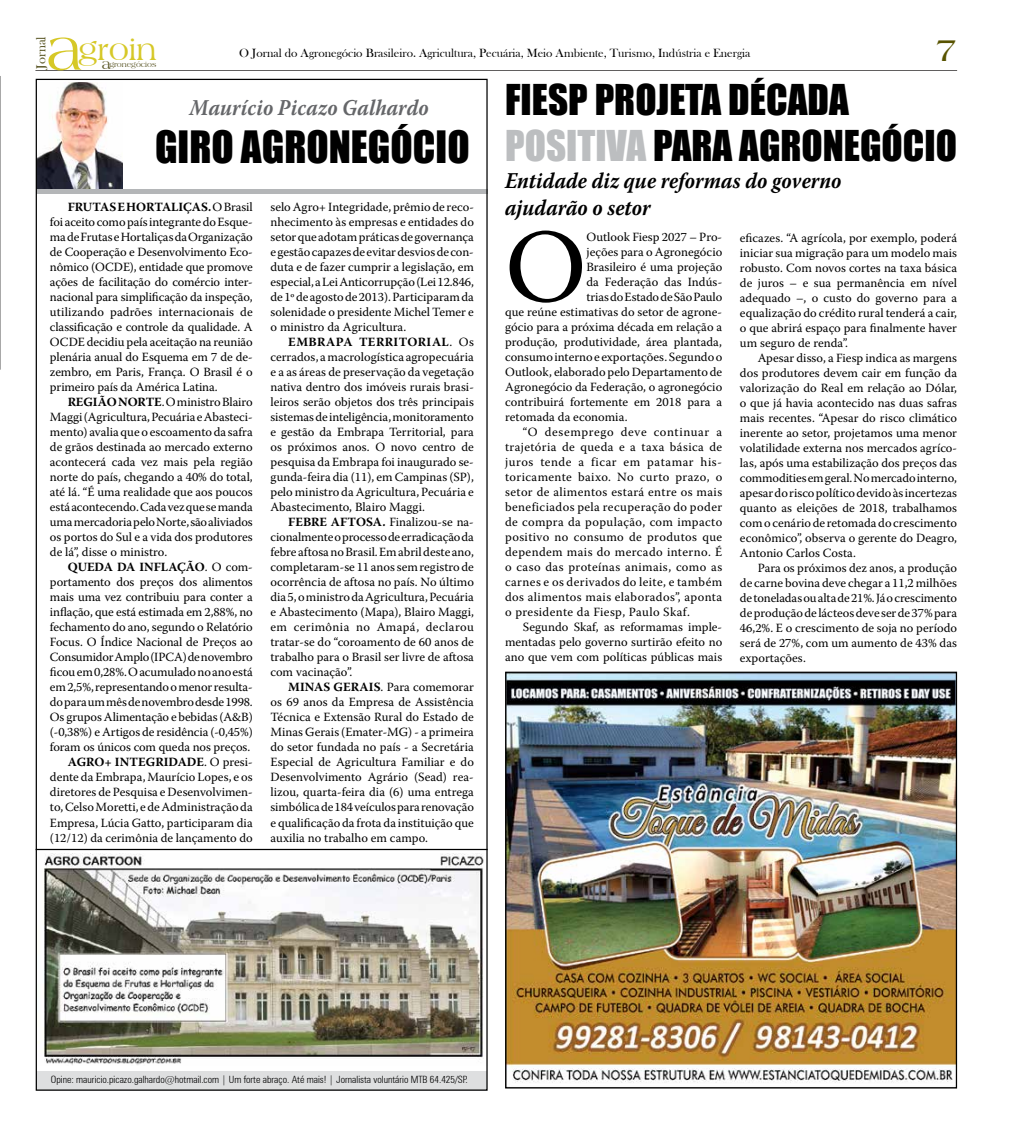
<style>
.page{position:relative;width:1028px;height:1124px;background:#fff}
.page>*{position:absolute;margin:0;border:0;box-sizing:border-box;transform-origin:0 0}
.t1{font:103.5px "Warnock Pro";color:#000}
.t2{font:40.88px "Impact";color:#000}
.t3{font:39px/46.8px "Impact";color:#000}
.t4{font:33.75px "Americana BT";color:#585300}
.t5{font:31.25px "Americana BT";color:#d6c827}
.t6{font:italic 700 22.5px/27px "Warnock Pro";color:#000;scale:.9 1}
.t7{font:italic 700 22.5px "Warnock Pro";color:#656669;scale:.9 1}
.t8{font:13.5px "Bask Old Face";color:#585423}
.t9{font:12.5px/15px "Warnock Pro";color:#000;text-align:justify}
.t10{font:12.5px "Warnock Pro";letter-spacing:.03em;color:#000}
.t11{font:700 12.5px "Warnock Pro";letter-spacing:.02em;color:#000}
.t12{font:12.5px "Warnock Pro";letter-spacing:.04em;color:#000}
.t13{font:12.5px "Warnock Pro";letter-spacing:.05em;color:#000}
.t14{font:12.25px "Bask Old Face";color:#000}
.t15{font:300 condensed 10px "Zurich BT";color:#000}
.t16{font:7.62px "Americana BT";color:#585423}
.s1{font-size:60px}
.s2{font-size:14.62px}
.s3{color:#bcbec0}
.s4{font-weight:700}
</style>
<div class="page">
<hr style="left:35px;top:70px;width:922px;height:1px;background:#221f20">
<img style="left:38px;top:82px;width:85px;height:107px">
<img style="left:44px;top:853px;width:444px;height:212px">
<div style="left:36px;top:1070px;width:451px;height:19px;background:#dedfe0"></div>
<hr style="left:36px;top:189px;width:451px;height:4px;background:#b4b6b8">
<hr style="left:36px;top:848px;width:451px;height:2px;background:#000">
<img style="left:507px;top:673px;width:448px;height:410px">
<svg style="left:0;top:76px;width:1px;height:293px"></svg>
<p class="t8" style="left:34px;top:69px;width:34px;rotate:-90deg">Jornal</p>
<h3 class="t5" style="left:46px;top:32px;width:112px"><span class="s1">a</span>groin</h3>
<p class="t14" style="left:239px;top:46px;width:512px">O Jornal do Agronegócio Brasileiro. Agricultura, Pecuária, Meio Ambiente, Turismo, Indústria e Energia</p>
<h3 class="t4" style="left:935px;top:30px;width:23px">7</h3>
<h3 class="t7" style="left:189px;top:94px;width:267px">Maurício Picazo Galhardo</h3>
<h2 class="t2" style="left:155px;top:115px;width:316px">GIRO AGRONEGÓCIO</h2>
<p class="t9" style="left:270px;top:199px;width:205px">selo Agro+ Integridade, prêmio de reco&shy;nhecimento às empresas e entidades do setor que adotam práticas de governança e gestão capazes de evitar desvios de con&shy;duta e de fazer cumprir a legislação, em especial, a Lei Anticorrupção (Lei 12.846, de 1º de agosto de 2013). Participaram da solenidade o presidente Michel Temer e o ministro da Agricultura.</p>
<p class="t11" style="left:288px;top:334px;width:31px">EMBRA</p>
<p class="t11" style="left:336px;top:334px;width:41px">PA TERRI</p>
<p class="t11" style="left:399px;top:334px;width:28px">TORIA</p>
<p class="t16" style="left:102px;top:60px;width:56px"><span class="s2">a</span>gronegócios</p>
<h3 class="t3" style="left:505px;top:75px;width:453px">FIESP PROJETA DÉCADA<br><span class="s3">POSITIVA</span> PARA AGRONEGÓCIO</h3>
<h3 class="t6" style="left:505px;top:167px;width:375px">Entidade diz que reformas do governo ajudarão o setor</h3>
<p class="t9" style="left:50px;top:199px;width:204px;text-indent:18px"><span class="s4">FRUTAS E HORTALIÇAS .</span>O Brasil foi aceito como país integrante do Esque&shy;ma de Frutas e Hortaliças da Organização de Cooperação e Desenvolvimento Eco&shy;nômico (OCDE), entidade que promove ações de facilitação do comércio inter&shy;nacional para simplificação da inspeção, utilizando padrões internacionais de classificação e controle da qualidade. A OCDE decidiu pela aceitação na reunião plenária anual do Esquema em 7 de de&shy;zembro, em Paris, França. O Brasil é o primeiro país da América Latina.</p>
<p class="t11" style="left:68px;top:394px;width:9px">REGI</p>
<h1 class="t1" style="left:505px;top:204px;width:74px">O</h1>
<p class="t9" style="left:586px;top:229px;width:137px">Outlook Fiesp 2027 – Pro-</p>
<p class="t9" style="left:740px;top:230px;width:219px">eficazes. “A agrícola, por exemplo, poderá iniciar sua migração para um modelo mais robusto. Com novos cortes na taxa básica de juros – e sua permanência em nível adequado –, o custo do governo para a equalização do crédito rural tenderá a cair, o que abrirá espaço para finalmente haver um seguro de renda”.</p>
<p class="t9" style="left:740px;top:350px;width:219px;text-indent:18px">Apesar disso, a Fiesp indica as margens dos produtores devem cair em função da valorização do Real em relação ao Dólar, o que já havia acontecido nas duas safras mais recentes. “Apesar do risco climático inerente ao setor, projetamos uma menor volatilidade externa nos mercados agríco&shy;las, após uma estabilização dos preços das commodities em geral. No mercado interno, apesar do risco político devido às incertezas quanto as eleições de 2018, trabalhamos com o cenário de retomada do crescimento econômico”, observa o gerente do Deagro, Antonio Carlos Costa.</p>
<p class="t9" style="left:740px;top:560px;width:219px;text-indent:18px">Para os próximos dez anos, a produção de carne bovina deve chegar a 11,2 milhões de toneladas ou alta de 21%. Já o crescimento de produção de lácteos deve ser de 37% para 46,2%. E o crescimento de soja no período será de 27%, com um aumento de 43% das exportações.</p>
<p class="t9" style="left:586px;top:244px;width:137px">jeções para o Agronegócio</p>
<p class="t9" style="left:586px;top:259px;width:137px">Brasileiro é uma projeção</p>
<p class="t9" style="left:586px;top:274px;width:137px">da Federação das Indús-</p>
<p class="t9" style="left:586px;top:289px;width:137px">trias do Estado de São Paulo</p>
<p class="t9" style="left:505px;top:304px;width:218px">que reúne estimativas do setor de agrone-</p>
<p class="t9" style="left:505px;top:319px;width:219px">gócio para a próxima década em relação a</p>
<p class="t9" style="left:505px;top:334px;width:218px">produção, produtividade, área plantada,</p>
<p class="t9" style="left:505px;top:349px;width:219px">consumo interno e exportações. Segundo o</p>
<p class="t9" style="left:505px;top:364px;width:219px">Outlook, elaborado pelo Departamento de</p>
<p class="t9" style="left:505px;top:379px;width:219px">Agronegócio da Federação, o agronegócio</p>
<p class="t9" style="left:505px;top:394px;width:218px">contribuirá fortemente em 2018 para a</p>
<p class="t9" style="left:505px;top:409px;width:124px">retomada da economia.</p>
<p class="t13" style="left:523px;top:424px;width:201px">“O desemprego deve continuar a</p>
<p class="t10" style="left:505px;top:439px;width:218px">trajetória de queda e a taxa básica de</p>
<p class="t12" style="left:505px;top:454px;width:219px">juros tende a ficar em patamar his-</p>
<p class="t10" style="left:505px;top:469px;width:219px">toricamente baixo. No curto prazo, o</p>
<p class="t10" style="left:505px;top:484px;width:219px">setor de alimentos estará entre os mais</p>
<p class="t10" style="left:505px;top:499px;width:219px">beneficiados pela recuperação do poder</p>
<p class="t10" style="left:505px;top:514px;width:219px">de compra da população, com impacto</p>
<p class="t10" style="left:505px;top:529px;width:219px">positivo no consumo de produtos que</p>
<p class="t10" style="left:505px;top:544px;width:219px">dependem mais do mercado interno. É</p>
<p class="t10" style="left:505px;top:559px;width:219px">o caso das proteínas animais, como as</p>
<p class="t10" style="left:505px;top:574px;width:219px">carnes e os derivados do leite, e também</p>
<p class="t10" style="left:505px;top:589px;width:219px">dos alimentos mais elaborados”, aponta</p>
<p class="t10" style="left:505px;top:604px;width:186px">o presidente da Fiesp, Paulo Skaf.</p>
<p class="t9" style="left:523px;top:619px;width:201px">Segundo Skaf, as reformamas imple-</p>
<p class="t9" style="left:505px;top:634px;width:219px">mentadas pelo governo surtirão efeito no</p>
<p class="t9" style="left:505px;top:649px;width:219px">ano que vem com políticas públicas mais</p>
<p class="t9" style="left:270px;top:334px;width:205px;text-indent:171px"><span class="s4">L</span>. Os cerrados, a macrologística agropecuária e a as áreas de preservação da vegetação nativa dentro dos imóveis rurais brasi&shy;leiros serão objetos dos três principais sistemas de inteligência, monitoramento e gestão da Embrapa Territorial, para os próximos anos. O novo centro de pesquisa da Embrapa foi inaugurado se&shy;gunda-feira dia (11), em Campinas (SP), pelo ministro da Agricultura, Pecuária e Abastecimento, Blairo Maggi.</p>
<p class="t11" style="left:288px;top:514px;width:9px">FEBRE</p>
<p class="t9" style="left:50px;top:394px;width:204px;text-indent:48px"><span class="s4">ÃO NORTE</span>. O ministro Blairo Maggi (Agricultura, Pecuária e Abasteci&shy;mento) avalia que o escoamento da safra de grãos destinada ao mercado externo acontecerá cada vez mais pela região norte do país, chegando a 40% do total, até lá. “É uma realidade que aos poucos está acontecendo. Cada vez que se manda uma mercadoria pelo Norte, são aliviados os portos do Sul e a vida dos produtores de lá”, disse o ministro.</p>
<p class="t9" style="left:50px;top:559px;width:204px;text-indent:18px"><span class="s4">QUEDA DA INFLAÇÃO</span>. O com&shy;portamento dos preços dos alimentos mais uma vez contribuiu para conter a inflação, que está estimada em 2,88%, no fechamento do ano, segundo o Relatório Focus. O Índice Nacional de Preços ao Consumidor Amplo (IPCA) de novembro ficou em 0,28%. O acumulado no ano está em 2,5%, representando o menor resulta&shy;do para um mês de novembro desde 1998.<br>Os grupos Alimentação e bebidas (A&amp;B) (-0,38%) e Artigos de residência (-0,45%) foram os únicos com queda nos preços.</p>
<p class="t11" style="left:68px;top:754px;width:10px">AGR</p>
<p class="t11" style="left:95px;top:754px;width:52px">O+ INTEGRI</p>
<p class="t9" style="left:270px;top:514px;width:205px;text-indent:60px"><span class="s4">AF TOSA .</span> Finalizou-se na&shy;cionalmente o processo de erradicação da febre aftosa no Brasil. Em abril deste ano, completaram-se 11 anos sem registro de ocorrência de aftosa no país. No último dia 5, o ministro da Agricultura, Pecuária e Abastecimento (Mapa), Blairo Maggi, em cerimônia no Amapá, declarou tratar-se do “coroamento de 60 anos de trabalho para o Brasil ser livre de aftosa com vacinação”.</p>
<p class="t11" style="left:288px;top:679px;width:21px">MINAS</p>
<p class="t11" style="left:334px;top:679px;width:9px">GERAIS</p>
<p class="t9" style="left:270px;top:679px;width:205px;text-indent:110px">. Para comemorar os 69 anos da Empresa de Assistência Técnica e Extensão Rural do Estado de Minas Gerais (Emater-MG) - a primeira do setor fundada no país - a Secretária Especial de Agricultura Familiar e do Desenvolvimento Agrário (Sead) rea&shy;lizou, quarta-feira dia (6) uma entrega simbólica de 184 veículos para renovação e qualificação da frota da instituição que auxilia no trabalho em campo.</p>
<p class="t9" style="left:50px;top:754px;width:204px;text-indent:118px"><span class="s4">DADE</span>. O presi&shy;dente da Embrapa, Maurício Lopes, e os diretores de Pesquisa e Desenvolvimen&shy;to, Celso Moretti, e de Administração da Empresa, Lúcia Gatto, participaram dia (12/12) da cerimônia de lançamento do</p>
<p class="t15" style="left:51px;top:1072px;width:418px">Opine: mauricio.picazo.galhardo@hotmail.com | Um forte abraço. Até mais! | Jornalista voluntário MTB 64.425/SP.</p>
</div>
